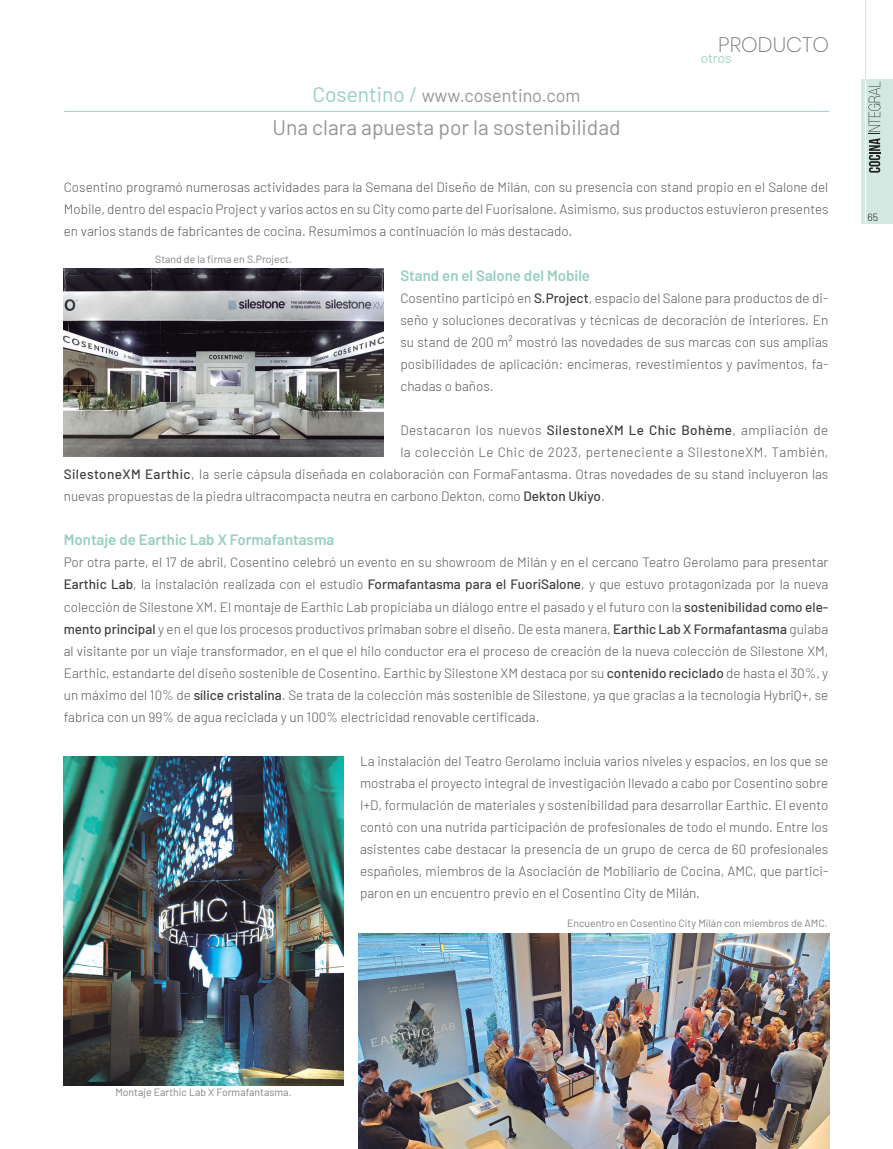
<style>
.page{position:relative;width:893px;height:1149px;background:#fff}
.page>*{position:absolute;margin:0;border:0;box-sizing:border-box;transform-origin:0 0}
.t1{font:21px "Barlow";color:#939598}
.t2{font:200 21px "Poppins";color:#76787b}
.t3{font:18px "Barlow";color:#939598}
.t4{font:600 15px "Barlow";color:#96cebf}
.t5{font:300 13.5px/22px "Barlow";color:#57585a;text-align:justify}
.t6{font:300 13.5px "Barlow";letter-spacing:.03em;color:#57585a}
.t7{font:13.5px "Barlow";letter-spacing:-.005em;color:#9fd2c5}
.t8{font:10.5px "Barlow";color:#808285}
.t9{font:300 10.5px "Barlow";color:#231f20}
.s1{font-size:21px;color:#96cebf}
.s2{font-weight:500;color:#3e3e3f}
</style>
<div class="page">
<div style="left:861px;top:79px;width:32px;height:144px;background:#d2e9e2"></div>
<hr style="left:865px;top:78px;width:1px;height:145px;background:#fff">
<hr style="left:865px;top:0;width:1px;height:79px;background:#d2e9e2">
<svg style="left:868px;top:82px;width:12px;height:91px"></svg>
<hr style="left:64px;top:111px;width:765px;height:1px;background:#96cebf">
<img style="left:64px;top:268px;width:319px;height:188px">
<img style="left:64px;top:756px;width:279px;height:328px">
<img style="left:358px;top:933px;width:471px;height:215px">
<h1 class="t2" style="left:718px;top:32px;width:112px">PRODUCTO</h1>
<h2 class="t3" style="left:312px;top:82px;width:270px"><span class="s1">Cosentino /</span> www.cosentino.com</h2>
<h1 class="t1" style="left:272px;top:112px;width:350px">Una clara apuesta por la sostenibilidad</h1>
<p class="t7" style="left:701px;top:49px;width:32px">otros</p>
<p class="t5" style="left:64px;top:175px;width:766px">Cosentino programó numerosas actividades para la Semana del Diseño de Milán, con su presencia con stand propio en el Salone del Mobile, dentro del espacio Project y varios actos en su City como parte del Fuorisalone. Asimismo, sus productos estuvieron presentes en varios stands de fabricantes de cocina. Resumimos a continuación lo más destacado.</p>
<p class="t4" style="left:400px;top:264px;width:191px">Stand en el Salone del Mobile</p>
<p class="t5" style="left:400px;top:285px;width:429px">Cosentino participó en <span class="s2">S.Project</span>, espacio del Salone para productos de di&shy;seño y soluciones decorativas y técnicas de decoración de interiores. En su stand de 200 m² mostró las novedades de sus marcas con sus amplias posibilidades de aplicación: encimeras, revestimientos y pavimentos, fa&shy;chadas o baños.</p>
<p class="t6" style="left:400px;top:420px;width:429px">Destacaron los nuevos <span class="s2">SilestoneXM Le Chic Bohème</span>, ampliación de</p>
<p class="t6" style="left:400px;top:442px;width:429px">la colección Le Chic de 2023, perteneciente a SilestoneXM. También,</p>
<p class="t5" style="left:64px;top:462px;width:766px"><span class="s2">SilestoneXM Earthic</span>, la serie cápsula diseñada en colaboración con FormaFantasma. Otras novedades de su stand incluyeron las</p>
<p class="t5" style="left:64px;top:484px;width:542px">nuevas propuestas de la piedra ultracompacta neutra en carbono Dekton, como <span class="s2">Dekton Ukiyo</span>.</p>
<p class="t4" style="left:64px;top:528px;width:272px">Montaje de Earthic Lab X Formafantasma</p>
<p class="t5" style="left:64px;top:550px;width:766px">Por otra parte, el 17 de abril, Cosentino celebró un evento en su showroom de Milán y en el cercano Teatro Gerolamo para presentar <span class="s2">Earthic Lab</span>, la instalación realizada con el estudio <span class="s2">Formafantasma para el FuoriSalone</span>, y que estuvo protagonizada por la nueva colección de Silestone XM. El montaje de Earthic Lab propiciaba un diálogo entre el pasado y el futuro con la <span class="s2">sostenibilidad como ele&shy;mento principal</span> y en el que los procesos productivos primaban sobre el diseño. De esta manera, <span class="s2">Earthic Lab X Formafantasma</span> guiaba al visitante por un viaje transformador, en el que el hilo conductor era el proceso de creación de la nueva colección de Silestone XM, Earthic, estandarte del diseño sostenible de Cosentino. Earthic by Silestone XM destaca por su <span class="s2">contenido reciclado</span> de hasta el 30%, y un máximo del 10% de <span class="s2">sílice cristalina</span>. Se trata de la colección más sostenible de Silestone, ya que gracias a la tecnología HybriQ+, se fabrica con un 99% de agua reciclada y un 100% electricidad renovable certificada.</p>
<p class="t5" style="left:360px;top:748px;width:470px">La instalación del Teatro Gerolamo incluía varios niveles y espacios, en los que se mostraba el proyecto integral de investigación llevado a cabo por Cosentino sobre I+D, formulación de materiales y sostenibilidad para desarrollar Earthic. El evento contó con una nutrida participación de profesionales de todo el mundo. Entre los asistentes cabe destacar la presencia de un grupo de cerca de 60 profesionales españoles, miembros de la Asociación de Mobiliario de Cocina, AMC, que partici&shy;paron en un encuentro previo en el Cosentino City de Milán.</p>
<p class="t8" style="left:155px;top:251px;width:138px">Stand de la firma en S.Project.</p>
<p class="t8" style="left:567px;top:915px;width:262px">Encuentro en Cosentino City Milán con miembros de AMC.</p>
<p class="t9" style="left:867px;top:209px;width:12px">65</p>
<p class="t8" style="left:115px;top:1084px;width:178px">Montaje Earthic Lab X Formafantasma.</p>
</div>
